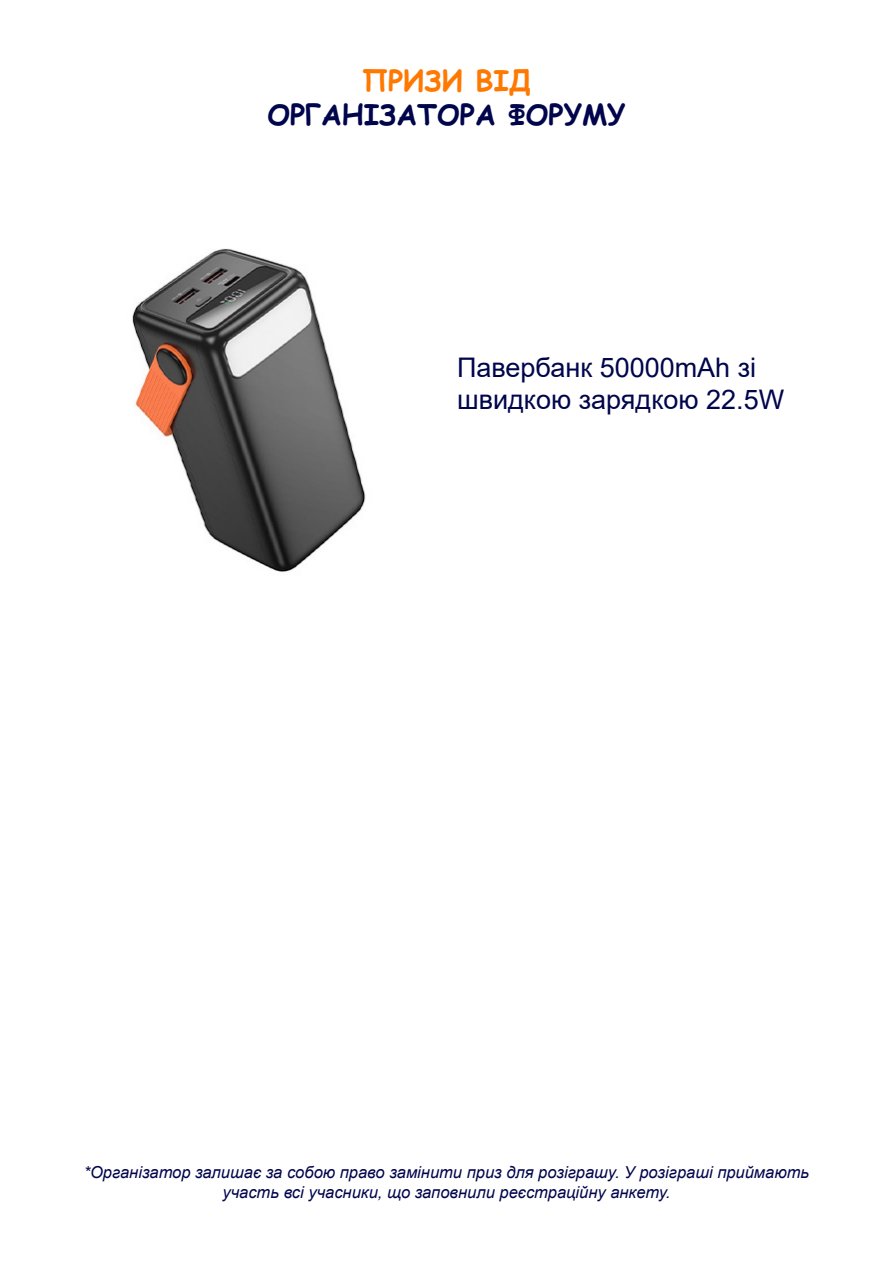
<style>
.page{position:relative;width:893px;height:1263px;background:#fff}
.page>*{position:absolute;margin:0;border:0;box-sizing:border-box;transform-origin:0 0}
.t1{font:700 28.5px "Comic Sans MS";color:#01054b}
.t2{font:700 28.5px "Comic Sans MS";color:#ff7800}
.t3{font:27px/32.4px "Arial";color:#01054b}
.t4{font:italic 16.5px/19.8px "Arial";color:#01054b;text-align:center}
</style>
<div class="page">
<img style="left:132px;top:248px;width:234px;height:324px">
<p class="t2" style="left:362px;top:59px;width:170px">ПРИЗИ ВІД</p>
<p class="t1" style="left:267px;top:93px;width:360px">ОРГАНІЗАТОРА ФОРУМУ</p>
<p class="t3" style="left:457px;top:351px;width:329px">Павербанк 50000mAh зі швидкою зарядкою 22.5W</p>
<p class="t4" style="left:84px;top:1163px;width:727px">*Організатор залишає за собою право замінити приз для розіграшу. У розіграші приймають участь всі учасники, що заповнили реєстраційну анкету.</p>
</div>
